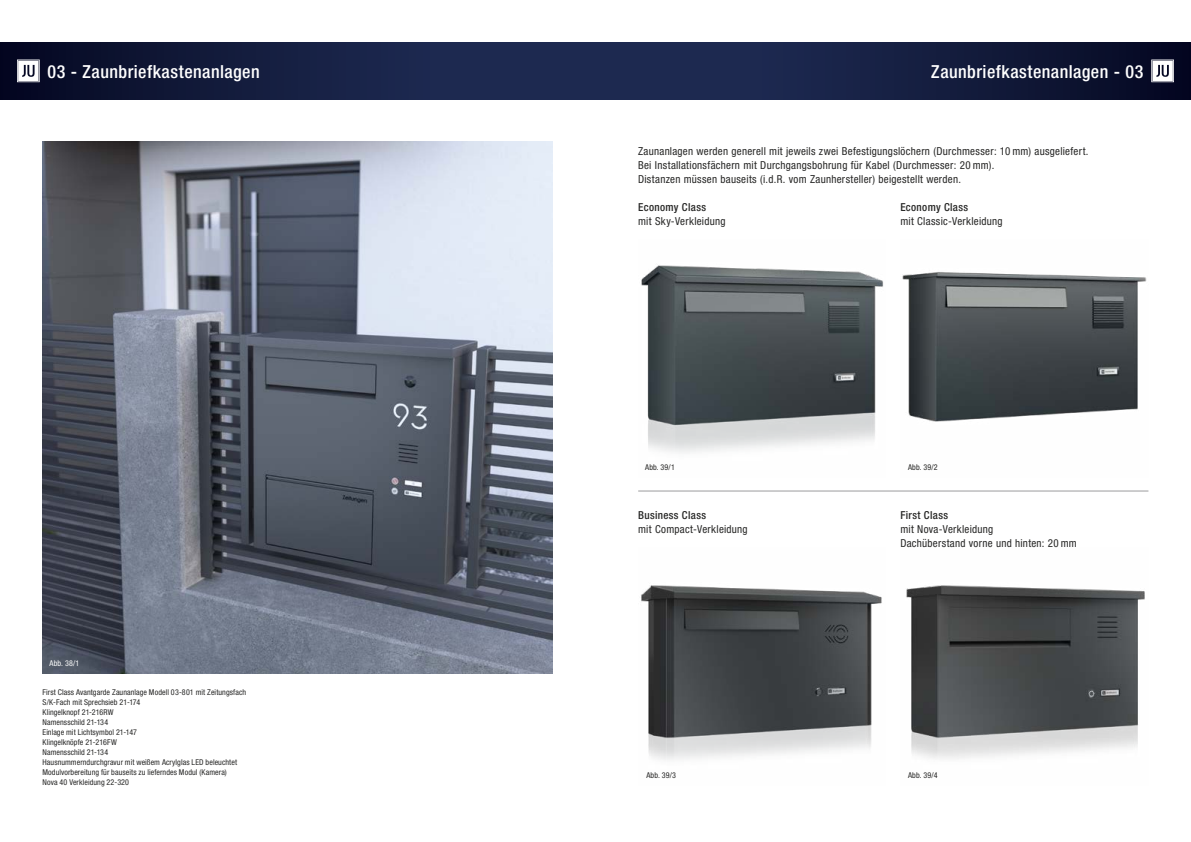
<style>
.page{position:relative;width:1191px;height:842px;background:#fff}
.page>*{position:absolute;margin:0;border:0;box-sizing:border-box;transform-origin:0 0}
.t1{font:500 condensed 18px "Helvetica Neue";letter-spacing:.025em;color:#fff}
.t2{font:condensed 11px/14px "Helvetica Neue";letter-spacing:.025em;color:#272726}
.t3{font:500 condensed 11px "Helvetica Neue";letter-spacing:.03em;color:#272726}
.t4{font:condensed 8px/10px "Helvetica Neue";letter-spacing:.01em;color:#272726}
.t5{font:condensed 8px "Helvetica Neue";color:#fff}
</style>
<div class="page">
<div style="left:595px;top:43px;width:596px;height:56px;background:linear-gradient(to right,#22305a,#080c27)"></div>
<div style="left:0;top:43px;width:595px;height:56px;background:linear-gradient(to right,#080c26,#22305a)"></div>
<svg style="left:1151px;top:60px;width:23px;height:22px"></svg>
<svg style="left:17px;top:60px;width:23px;height:22px"></svg>
<img style="left:43px;top:141px;width:510px;height:532px">
<img style="left:641px;top:265px;width:243px;height:188px">
<img style="left:641px;top:585px;width:241px;height:175px">
<img style="left:902px;top:272px;width:245px;height:150px">
<img style="left:906px;top:585px;width:239px;height:174px">
<hr style="left:638px;top:491px;width:510px;height:1px;background:#9c9c9d">
<h1 class="t1" style="left:47px;top:61px;width:214px">03 - Zaunbriefkastenanlagen</h1>
<h1 class="t1" style="left:931px;top:61px;width:214px">Zaunbriefkastenanlagen - 03</h1>
<p class="t2" style="left:638px;top:144px;width:452px">Zaunanlagen werden generell mit jeweils zwei Befestigungslöchern (Durchmesser: 10 mm) ausgeliefert.<br>Bei Installationsfächern mit Durchgangsbohrung für Kabel (Durchmesser: 20 mm).<br>Distanzen müssen bauseits (i.d.R. vom Zaunhersteller) beigestellt werden.</p>
<p class="t5" style="left:50px;top:659px;width:31px">Abb. 38/1</p>
<p class="t4" style="left:43px;top:687px;width:205px">First Class Avantgarde Zaunanlage Modell 03-801 mit Zeitungsfach S/K-Fach mit Sprechsieb 21-174<br>Klingelknopf 21-216RW<br>Namensschild 21-134<br>Einlage mit Lichtsymbol 21-147<br>Klingelknöpfe 21-216FW<br>Namensschild 21-134<br>Hausnummerndurchgravur mit weißem Acrylglas LED beleuchtet Modulvorbereitung für bauseits zu lieferndes Modul (Kamera)<br>Nova 40 Verkleidung 22-320</p>
<h2 class="t3" style="left:638px;top:201px;width:69px">Economy Class</h2>
<h2 class="t2" style="left:638px;top:214px;width:89px">mit Sky-Verkleidung</h2>
<h2 class="t3" style="left:900px;top:201px;width:69px">Economy Class</h2>
<h2 class="t2" style="left:900px;top:214px;width:104px">mit Classic-Verkleidung</h2>
<p class="t4" style="left:645px;top:462px;width:31px">Abb. 39/1</p>
<p class="t4" style="left:908px;top:462px;width:31px">Abb. 39/2</p>
<h2 class="t3" style="left:638px;top:509px;width:69px">Business Class</h2>
<h2 class="t2" style="left:638px;top:522px;width:111px">mit Compact-Verkleidung</h2>
<h2 class="t3" style="left:900px;top:509px;width:49px">First Class</h2>
<h2 class="t2" style="left:900px;top:522px;width:178px">mit Nova-Verkleidung<br>Dachüberstand vorne und hinten: 20 mm</h2>
<p class="t4" style="left:646px;top:770px;width:31px">Abb. 39/3</p>
<p class="t4" style="left:908px;top:770px;width:31px">Abb. 39/4</p>
</div>
